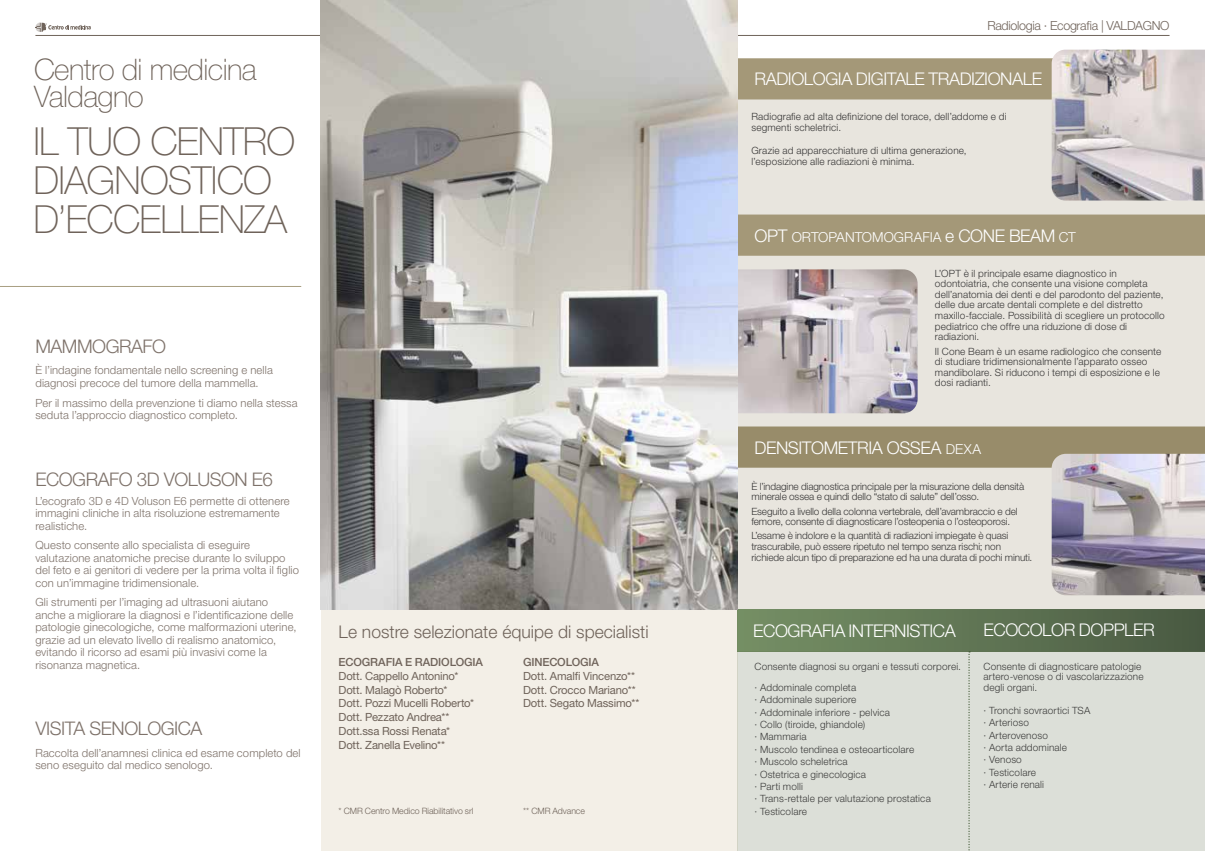
<style>
.page{position:relative;width:1205px;height:851px;background:#fff}
.page>*{position:absolute;margin:0;border:0;box-sizing:border-box;transform-origin:0 0}
.t1{font:100 38.75px/38.8px "Helvetica Neue LT Std";letter-spacing:-.02em;color:#6f635a}
.t2{font:100 29.62px/27.5px "Helvetica Neue LT Std";letter-spacing:-.02em;color:#6f635a}
.t3{font:300 18.75px "Helvetica Neue LT Std";letter-spacing:-.025em;color:#7e726a}
.t4{font:300 17.5px "Helvetica Neue LT Std";letter-spacing:-.025em;color:#fff}
.t5{font:300 17.5px "Helvetica Neue LT Std";color:#6f635a}
.t6{font:300 13.75px "Helvetica Neue LT Std";letter-spacing:.005em;color:#fff}
.t7{font:300 12.5px "Helvetica Neue LT Std";letter-spacing:-.025em;color:#6f635a}
.t8{font:300 11.25px/12.5px "Helvetica Neue LT Std";letter-spacing:.01em;color:#7e726a}
.t9{font:11.25px/13.8px "Helvetica Neue LT Std";letter-spacing:-.015em;color:#6f635a}
.t10{font:500 11.25px "Helvetica Neue LT Std";letter-spacing:-.015em;color:#6f635a}
.t11{font:300 10px/10.6px "Helvetica Neue LT Std";letter-spacing:.01em;color:#373636}
.t12{font:300 10px/12.4px "Helvetica Neue LT Std";letter-spacing:.015em;color:#3c3c3b}
.t13{font:300 10px/10.6px "Helvetica Neue LT Std";letter-spacing:-.01em;color:#373636}
.t14{font:300 8.75px "Helvetica Neue LT Std";letter-spacing:-.005em;color:#6f635a}
.s1{font-size:17.5px}
.s2{font-size:13.75px}
</style>
<div class="page">
<div style="left:321px;top:609px;width:416px;height:241px;background:#f3efe7"></div>
<div style="left:737px;top:609px;width:468px;height:42px;background:linear-gradient(to right,#769065,#4a5a43)"></div>
<hr style="left:35px;top:35px;width:321px;height:1px;background:#6f635a">
<hr style="left:737px;top:35px;width:432px;height:1px;background:#6f635a">
<div style="left:737px;top:651px;width:468px;height:199px;background:#dcdfd8"></div>
<div style="left:737px;top:467px;width:468px;height:142px;background:#e8e5de"></div>
<div style="left:737px;top:255px;width:468px;height:171px;background:#e8e5de"></div>
<div style="left:737px;top:97px;width:468px;height:117px;background:#e8e5de"></div>
<svg style="left:968px;top:651px;width:2px;height:200px"></svg>
<div style="left:737px;top:214px;width:468px;height:42px;background:#a49878"></div>
<div style="left:737px;top:58px;width:314px;height:41px;background:#a49878"></div>
<div style="left:737px;top:426px;width:468px;height:41px;background:#988c6a"></div>
<hr style="left:0;top:286px;width:301px;height:1px;background:#988c6a">
<svg style="left:35px;top:23px;width:56px;height:9px"></svg>
<img style="left:1051px;top:50px;width:154px;height:150px">
<img style="left:1051px;top:453px;width:154px;height:142px">
<img style="left:737px;top:269px;width:180px;height:144px">
<img style="left:321px;top:0;width:416px;height:609px">
<h2 class="t2" style="left:34px;top:55px;width:224px">Centro di medicina<br>Valdagno</h2>
<h1 class="t1" style="left:33px;top:122px;width:263px">IL TUO CENTRO<br>DIAGNOSTICO<br>D’ECCELLENZA</h1>
<h3 class="t3" style="left:35px;top:335px;width:132px">MAMMOGRAFO</h3>
<p class="t8" style="left:35px;top:364px;width:239px">È l’indagine fondamentale nello screening e nella diagnosi precoce del tumore della mammella.</p>
<p class="t8" style="left:35px;top:396px;width:264px">Per il massimo della prevenzione ti diamo nella stessa seduta l’approccio diagnostico completo.</p>
<h3 class="t3" style="left:35px;top:467px;width:239px">ECOGRAFO 3D VOLUSON E6</h3>
<p class="t8" style="left:35px;top:494px;width:256px">L’ecografo 3D e 4D Voluson E6 permette di ottenere immagini cliniche in alta risoluzione estremamente realistiche.</p>
<p class="t8" style="left:35px;top:538px;width:265px">Questo consente allo specialista di eseguire valutazione anatomiche precise durante lo sviluppo del feto e ai genitori di vedere per la prima volta il figlio con un’immagine tridimensionale.</p>
<p class="t8" style="left:35px;top:595px;width:262px">Gli strumenti per l’imaging ad ultrasuoni aiutano anche a migliorare la diagnosi e l’identificazione delle patologie ginecologiche, come malformazioni uterine, grazie ad un elevato livello di realismo anatomico, evitando il ricorso ad esami più invasivi come la risonanza magnetica.</p>
<h3 class="t3" style="left:35px;top:717px;width:168px">VISITA SENOLOGICA</h3>
<p class="t8" style="left:35px;top:746px;width:267px">Raccolta dell’anamnesi clinica ed esame completo del seno eseguito dal medico senologo.</p>
<h3 class="t5" style="left:339px;top:621px;width:311px">Le nostre selezionate équipe di specialisti</h3>
<p class="t10" style="left:339px;top:655px;width:146px">ECOGRAFIA E RADIOLOGIA</p>
<p class="t9" style="left:339px;top:668px;width:137px">Dott. Cappello Antonino*<br>Dott. Malagò Roberto*<br>Dott. Pozzi Mucelli Roberto*<br>Dott. Pezzato Andrea**<br>Dott.ssa Rossi Renata*<br>Dott. Zanella Evelino**</p>
<p class="t10" style="left:523px;top:655px;width:77px">GINECOLOGIA</p>
<p class="t9" style="left:523px;top:668px;width:118px">Dott. Amalfi Vincenzo**<br>Dott. Crocco Mariano**<br>Dott. Segato Massimo**</p>
<p class="t14" style="left:339px;top:805px;width:136px">* CMR Centro Medico Riabilitativo srl</p>
<p class="t14" style="left:523px;top:805px;width:63px">** CMR Advance</p>
<p class="t7" style="left:987px;top:18px;width:184px">Radiologia · Ecografia | VALDAGNO</p>
<h3 class="t4" style="left:754px;top:68px;width:289px">RADIOLOGIA DIGITALE TRADIZIONALE</h3>
<p class="t11" style="left:751px;top:111px;width:257px">Radiografie ad alta definizione del torace, dell’addome e di segmenti scheletrici.</p>
<p class="t11" style="left:751px;top:145px;width:217px">Grazie ad apparecchiature di ultima generazione, l’esposizione alle radiazioni è minima.</p>
<p class="t6" style="left:754px;top:228px;width:323px"><span class="s1">OPT</span> ORTOPANTOMOGRAFIA <span class="s1">e CONE BEAM</span> CT</p>
<p class="t11" style="left:935px;top:267px;width:231px">L’OPT è il principale esame diagnostico in odontoiatria, che consente una visione completa dell’anatomia dei denti e del parodonto del paziente, delle due arcate dentali complete e del distretto maxillo-facciale. Possibilità di scegliere un protocollo pediatrico che offre una riduzione di dose di radiazioni.</p>
<p class="t11" style="left:935px;top:345px;width:228px">Il Cone Beam è un esame radiologico che consente di studiare tridimensionalmente l’apparato osseo mandibolare. Si riducono i tempi di esposizione e le dosi radianti.</p>
<h3 class="t4" style="left:754px;top:437px;width:228px">DENSITOMETRIA OSSEA <span class="s2">DEXA</span></h3>
<p class="t13" style="left:751px;top:480px;width:274px">È l’indagine diagnostica principale per la misurazione della densità minerale ossea e quindi dello “stato di salute” dell’osso.</p>
<p class="t13" style="left:751px;top:505px;width:268px">Eseguito a livello della colonna vertebrale, dell’avambraccio e del femore, consente di diagnosticare l’osteopenia o l’osteoporosi.</p>
<p class="t13" style="left:751px;top:530px;width:282px">L’esame è indolore e la quantità di radiazioni impiegate è quasi trascurabile, può essere ripetuto nel tempo senza rischi; non richiede alcun tipo di preparazione ed ha una durata di pochi minuti.</p>
<h3 class="t4" style="left:753px;top:620px;width:204px">ECOGRAFIA INTERNISTICA</h3>
<p class="t12" style="left:754px;top:655px;width:208px;line-height:21.2px">Consente diagnosi su organi e tessuti corporei. · Addominale completa</p>
<p class="t12" style="left:754px;top:693px;width:178px">· Addominale superiore<br>· Addominale inferiore - pelvica<br>· Collo (tiroide, ghiandole)<br>· Mammaria<br>· Muscolo tendinea e osteoarticolare<br>· Muscolo scheletrica<br>· Ostetrica e ginecologica<br>· Parti molli<br>· Trans-rettale per valutazione prostatica · Testicolare</p>
<h3 class="t4" style="left:983px;top:619px;width:173px">ECOCOLOR DOPPLER</h3>
<p class="t12" style="left:983px;top:660px;width:161px;line-height:10.6px">Consente di diagnosticare patologie artero-venose o di vascolarizzazione degli organi.</p>
<p class="t12" style="left:983px;top:703px;width:108px">· Tronchi sovraortici TSA · Arterioso<br>· Arterovenoso<br>· Aorta addominale<br>· Venoso<br>· Testicolare<br>· Arterie renali</p>
</div>
